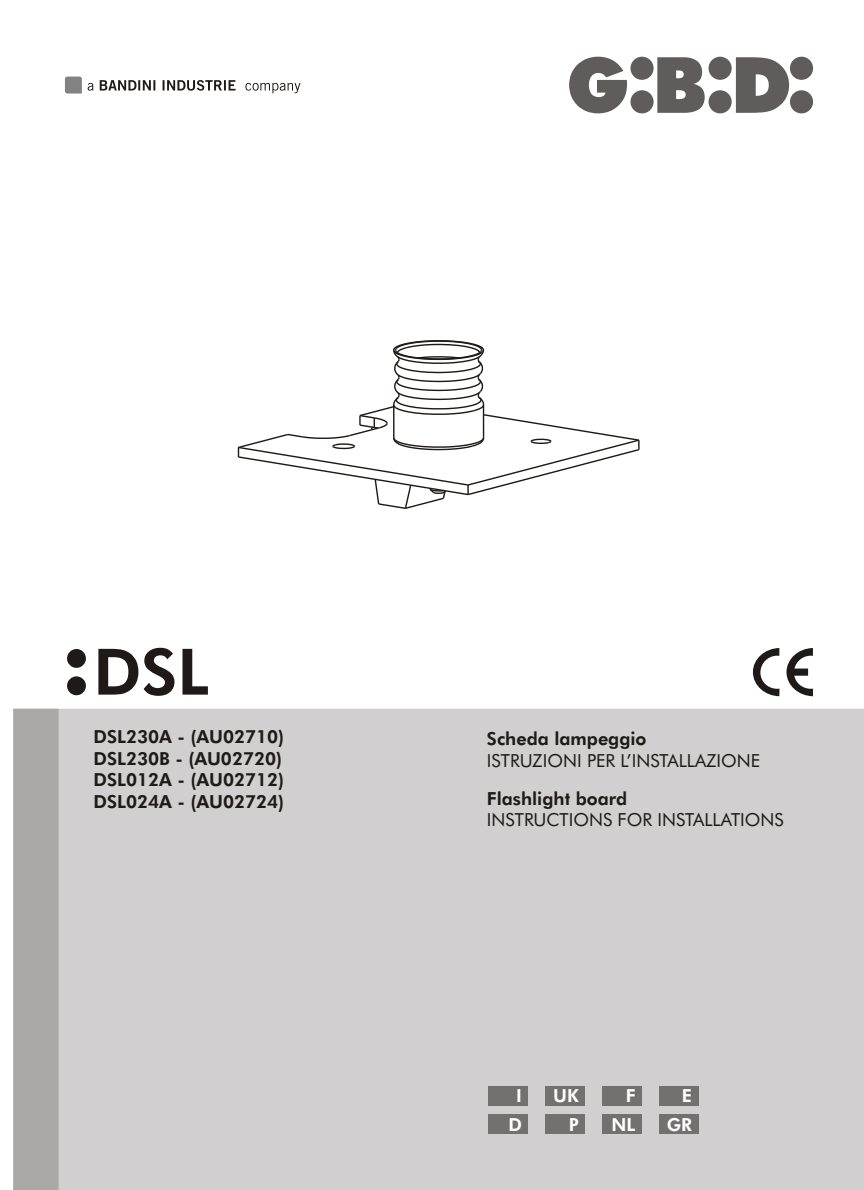
<style>
.page{position:relative;width:864px;height:1190px;background:#fff}
.page>*{position:absolute;margin:0;border:0;box-sizing:border-box;transform-origin:0 0}
.t1{font:800 64px "Futura BT";color:#1f1a17}
.t2{font:800 18px/21.6px "Futura BT";color:#1f1a17;text-align:justify}
.t3{font:18px "Futura BT";color:#1f1a17}
.t4{font:800 18px "Futura BT";color:#fff}
</style>
<div class="page">
<div style="left:59px;top:709px;width:805px;height:481px;background:#d1cfcf"></div>
<svg style="left:569px;top:57px;width:244px;height:56px"></svg>
<svg style="left:67px;top:649px;width:19px;height:46px"></svg>
<svg style="left:88px;top:80px;width:212px;height:13px"></svg>
<svg style="left:65px;top:77px;width:17px;height:17px"></svg>
<svg style="left:752px;top:648px;width:27px;height:48px"></svg>
<svg style="left:786px;top:648px;width:27px;height:48px"></svg>
<div style="left:13px;top:709px;width:46px;height:481px;background:#aba8a8"></div>
<svg style="left:237px;top:340px;width:403px;height:169px"></svg>
<div style="left:488px;top:1086px;width:40px;height:19px;background:#737070"></div>
<div style="left:545px;top:1086px;width:40px;height:19px;background:#737070"></div>
<div style="left:602px;top:1086px;width:39px;height:19px;background:#737070"></div>
<div style="left:658px;top:1086px;width:40px;height:19px;background:#737070"></div>
<div style="left:488px;top:1114px;width:40px;height:20px;background:#737070"></div>
<div style="left:545px;top:1114px;width:40px;height:20px;background:#737070"></div>
<div style="left:602px;top:1114px;width:39px;height:20px;background:#737070"></div>
<div style="left:658px;top:1114px;width:40px;height:20px;background:#737070"></div>
<h1 class="t1" style="left:93px;top:646px;width:117px">DSL</h1>
<p class="t2" style="left:93px;top:728px;width:192px">DSL230A - (AU02710)<br>DSL230B - (AU02720)<br>DSL012A - (AU02712)<br>DSL024A - (AU02724)</p>
<p class="t2" style="left:487px;top:729px;width:161px">Scheda lampeggio</p>
<p class="t3" style="left:487px;top:753px;width:275px">ISTRUZIONI PER L’INSTALLAZIONE</p>
<p class="t2" style="left:487px;top:789px;width:142px">Flashlight board</p>
<p class="t3" style="left:487px;top:812px;width:298px">INSTRUCTIONS FOR INSTALLATIONS</p>
<p class="t4" style="left:516px;top:1088px;width:7px">I</p>
<p class="t4" style="left:553px;top:1088px;width:27px">UK</p>
<p class="t4" style="left:625px;top:1088px;width:11px">F</p>
<p class="t4" style="left:681px;top:1088px;width:12px">E</p>
<p class="t4" style="left:508px;top:1117px;width:15px">D</p>
<p class="t4" style="left:568px;top:1117px;width:12px">P</p>
<p class="t4" style="left:611px;top:1117px;width:25px">NL</p>
<p class="t4" style="left:666px;top:1117px;width:27px">GR</p>
</div>
